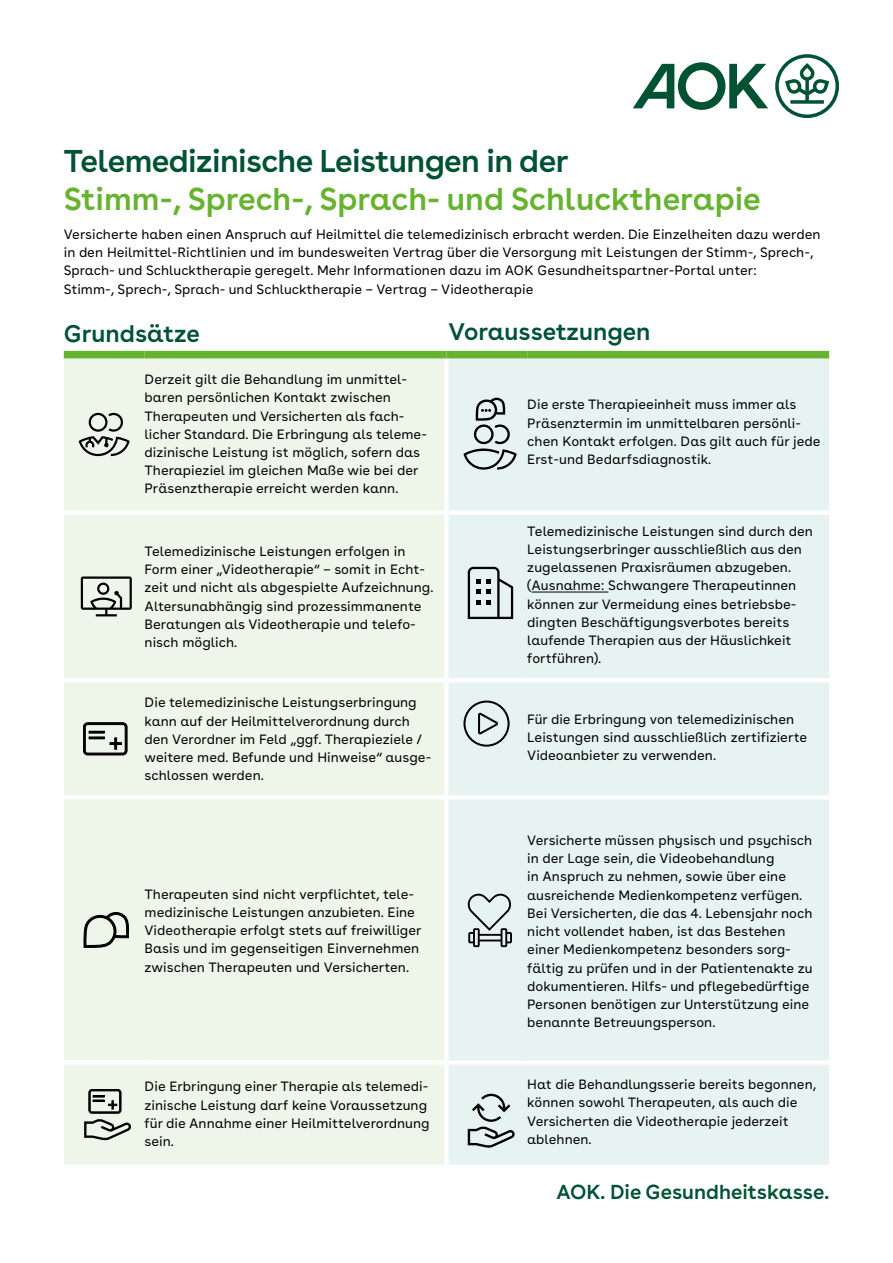
<style>
.page{position:relative;width:893px;height:1263px;background:#fff}
.page>*{position:absolute;margin:0;border:0;box-sizing:border-box;transform-origin:0 0}
.t1{font:600 31.5px "AOK Buenos Aires";color:#65b32e}
.t2{font:600 31.5px "AOK Buenos Aires";letter-spacing:-.02em;color:#005332}
.t3{font:600 24px "AOK Buenos Aires";color:#005332}
.t4{font:600 20.25px "AOK Buenos Aires";color:#005332}
.t5{font:13.5px/18.3px "AOK Buenos Aires Text";color:#000}
</style>
<div class="page">
<svg style="left:633px;top:54px;width:206px;height:64px"></svg>
<div style="left:64px;top:358px;width:380px;height:807px;background:#eef5e9"></div>
<div style="left:449px;top:358px;width:380px;height:807px;background:#e7f3f0"></div>
<div style="left:64px;top:510px;width:81px;height:5px;background:#fff"></div>
<div style="left:145px;top:510px;width:301px;height:5px;background:#fff"></div>
<div style="left:446px;top:510px;width:81px;height:5px;background:#fff"></div>
<div style="left:527px;top:510px;width:302px;height:5px;background:#fff"></div>
<hr style="left:64px;top:678px;width:81px;height:4px;background:#fff">
<hr style="left:145px;top:678px;width:301px;height:4px;background:#fff">
<hr style="left:446px;top:678px;width:81px;height:4px;background:#fff">
<hr style="left:527px;top:678px;width:302px;height:4px;background:#fff">
<hr style="left:64px;top:795px;width:81px;height:4px;background:#fff">
<hr style="left:145px;top:795px;width:301px;height:4px;background:#fff">
<hr style="left:446px;top:795px;width:81px;height:4px;background:#fff">
<hr style="left:527px;top:795px;width:302px;height:4px;background:#fff">
<hr style="left:64px;top:1060px;width:81px;height:4px;background:#fff">
<hr style="left:145px;top:1060px;width:301px;height:4px;background:#fff">
<hr style="left:446px;top:1060px;width:81px;height:4px;background:#fff">
<hr style="left:527px;top:1060px;width:302px;height:4px;background:#fff">
<div style="left:64px;top:351px;width:81px;height:7px;background:#65b32e"></div>
<div style="left:145px;top:351px;width:301px;height:7px;background:#65b32e"></div>
<div style="left:446px;top:351px;width:81px;height:7px;background:#65b32e"></div>
<div style="left:527px;top:351px;width:302px;height:7px;background:#65b32e"></div>
<svg style="left:79px;top:413px;width:51px;height:43px"></svg>
<svg style="left:463px;top:398px;width:54px;height:72px"></svg>
<svg style="left:81px;top:576px;width:51px;height:40px"></svg>
<svg style="left:468px;top:567px;width:45px;height:52px"></svg>
<hr style="left:531px;top:592px;width:77px;height:1px;background:#000">
<svg style="left:83px;top:722px;width:44px;height:33px"></svg>
<svg style="left:463px;top:700px;width:47px;height:47px"></svg>
<svg style="left:84px;top:912px;width:45px;height:35px"></svg>
<svg style="left:468px;top:894px;width:44px;height:53px"></svg>
<svg style="left:84px;top:1089px;width:47px;height:51px"></svg>
<svg style="left:468px;top:1094px;width:47px;height:54px"></svg>
<h1 class="t2" style="left:64px;top:134px;width:506px">Telemedizinische Leistungen in der</h1>
<h1 class="t1" style="left:64px;top:173px;width:699px">Stimm-, Sprech-, Sprach- und Schlucktherapie</h1>
<p class="t5" style="left:64px;top:224px;width:758px">Versicherte haben einen Anspruch auf Heilmittel die telemedizinisch erbracht werden. Die Einzelheiten dazu werden in den Heilmittel-Richtlinien und im bundesweiten Vertrag über die Versorgung mit Leistungen der Stimm-, Sprech-, Sprach- und Schlucktherapie geregelt. Mehr Informationen dazu im AOK Gesundheitspartner-Portal unter:<br>Stimm-, Sprech-, Sprach- und Schlucktherapie – Vertrag – Videotherapie</p>
<h2 class="t3" style="left:64px;top:314px;width:137px">Grundsätze</h2>
<h2 class="t3" style="left:449px;top:311px;width:204px">Voraussetzungen</h2>
<p class="t5" style="left:145px;top:369px;width:284px">Derzeit gilt die Behandlung im unmittel&shy;baren persönlichen Kontakt zwischen Therapeuten und Versicherten als fach&shy;licher Standard. Die Erbringung als teleme&shy;dizinische Leistung ist möglich, sofern das Therapieziel im gleichen Maße wie bei der Präsenztherapie erreicht werden kann.</p>
<p class="t5" style="left:527px;top:394px;width:295px">Die erste Therapieeinheit muss immer als Präsenztermin im unmittelbaren persönli&shy;chen Kontakt erfolgen. Das gilt auch für jede Erst-und Bedarfsdiagnostik.</p>
<p class="t5" style="left:145px;top:541px;width:290px">Telemedizinische Leistungen erfolgen in Form einer „Videotherapie“ – somit in Echt&shy;zeit und nicht als abgespielte Aufzeichnung.<br>Altersunabhängig sind prozessimmanente Beratungen als Videotherapie und telefo&shy;nisch möglich.</p>
<p class="t5" style="left:145px;top:692px;width:288px">Die telemedizinische Leistungserbringung kann auf der Heilmittelverordnung durch den Verordner im Feld „ggf. Therapieziele / weitere med. Befunde und Hinweise“ ausge&shy;schlossen werden.</p>
<p class="t5" style="left:145px;top:883px;width:278px">Therapeuten sind nicht verpflichtet, tele&shy;medizinische Leistungen anzubieten. Eine Videotherapie erfolgt stets auf freiwilliger Basis und im gegenseitigen Einvernehmen zwischen Therapeuten und Versicherten.</p>
<p class="t5" style="left:527px;top:520px;width:287px">Telemedizinische Leistungen sind durch den Leistungserbringer ausschließlich aus den zugelassenen Praxisräumen abzugeben. (Ausnahme: Schwangere Therapeutinnen können zur Vermeidung eines betriebsbe&shy;dingten Beschäftigungsverbotes bereits laufende Therapien aus der Häuslichkeit fortführen).</p>
<p class="t5" style="left:527px;top:708px;width:281px">Für die Erbringung von telemedizinischen<br>Leistungen sind ausschließlich zertifizierte<br>Videoanbieter zu verwenden.</p>
<p class="t5" style="left:527px;top:830px;width:287px">Versicherte müssen physisch und psychisch in der Lage sein, die Videobehandlung<br>in Anspruch zu nehmen, sowie über eine ausreichende Medienkompetenz verfügen.<br>Bei Versicherten, die das 4. Lebensjahr noch nicht vollendet haben, ist das Bestehen einer Medienkompetenz besonders sorg&shy;fältig zu prüfen und in der Patientenakte zu dokumentieren. Hilfs- und pflegebedürftige Personen benötigen zur Unterstützung eine benannte Betreuungsperson.</p>
<p class="t5" style="left:145px;top:1076px;width:287px">Die Erbringung einer Therapie als telemedi&shy;zinische Leistung darf keine Voraussetzung für die Annahme einer Heilmittelverordnung sein.</p>
<p class="t5" style="left:527px;top:1074px;width:290px">Hat die Behandlungsserie bereits begonnen, können sowohl Therapeuten, als auch die Versicherten die Videotherapie jederzeit ablehnen.</p>
<h3 class="t4" style="left:556px;top:1175px;width:274px">AOK. Die Gesundheitskasse.</h3>
</div>
